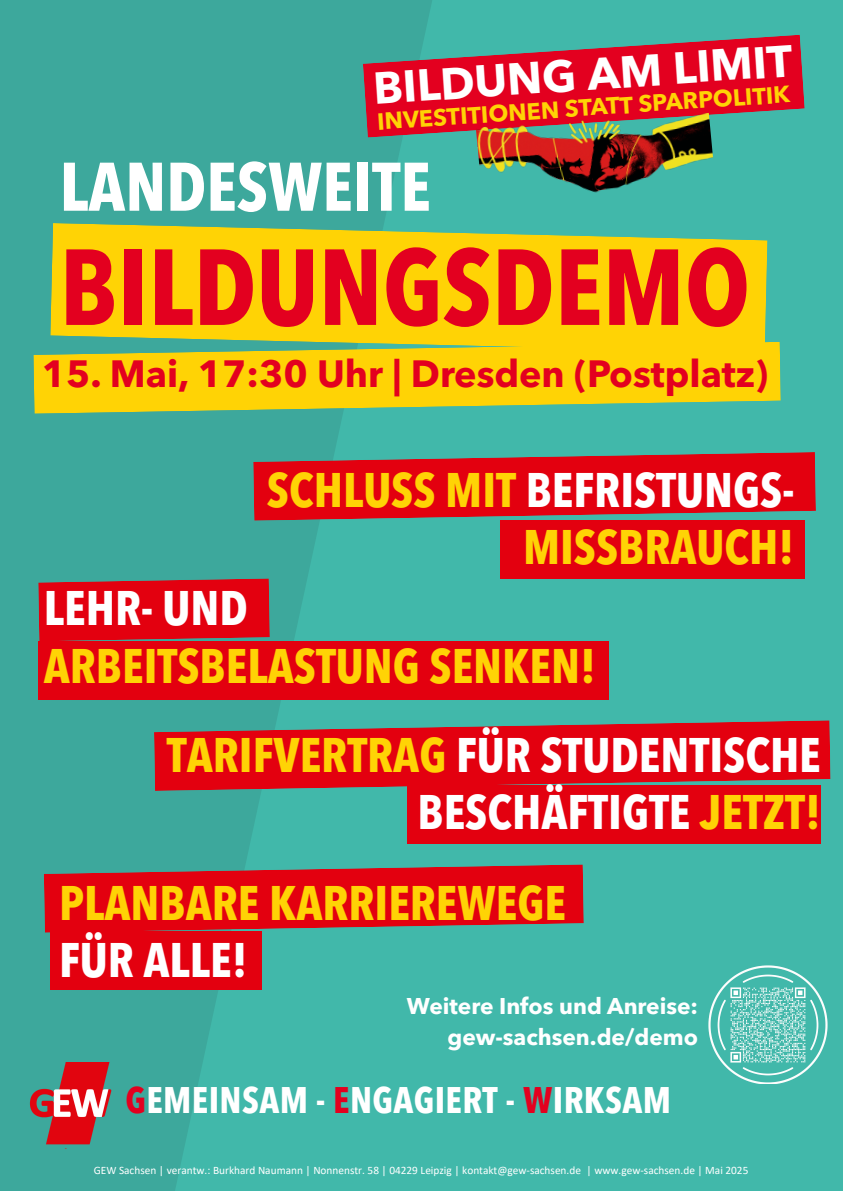
<style>
.page{position:relative;width:843px;height:1191px;background:#fff}
.page>*{position:absolute;margin:0;border:0;box-sizing:border-box;transform-origin:0 0}
.t1{font:700 condensed 106.6px "Avenir Next LT Pro";color:#e3001f}
.t2{font:700 condensed 67.9px "Avenir Next LT Pro";color:#fff}
.t3{font:700 condensed 48.1px "Avenir Next LT Pro";color:#fff}
.t4{font:700 condensed 48.1px "Avenir Next LT Pro";color:#ffd305}
.t5{font:700 44.4px "Avenir Next LT Pro";color:#fff}
.t6{font:700 37.6px "Avenir Next LT Pro";color:#e3001f}
.t7{font:700 condensed 36.7px "Avenir Next LT Pro";letter-spacing:.01em;color:#fff}
.t8{font:700 23.3px "Avenir Next LT Pro";color:#ffd305}
.t9{font:700 22.6px "Avenir Next LT Pro";color:#fff}
.t10{font:11.3px "Calibri";color:#fff}
.s1{color:#ffd305}
.s2{color:#e3001f}
</style>
<div class="page">
<div style="left:109px;top:0;width:733px;height:1190px;background:#41b8aa"></div>
<div style="left:0;top:0;width:437px;height:1190px;background:linear-gradient(to right,#3ca498,#41b6a9)"></div>
<svg style="left:253px;top:452px;width:562px;height:68px;background:#cd1823"></svg>
<div style="left:500px;top:519px;width:304px;height:59px;background:#e3000f"></div>
<svg style="left:38px;top:578px;width:232px;height:62px;background:#d80b18"></svg>
<div style="left:38px;top:640px;width:570px;height:59px;background:#e3000f"></div>
<svg style="left:154px;top:720px;width:676px;height:70px;background:#cd1722"></svg>
<div style="left:407px;top:785px;width:413px;height:59px;background:#e3000f"></div>
<svg style="left:44px;top:864px;width:539px;height:68px;background:#cc1823"></svg>
<div style="left:51px;top:930px;width:211px;height:59px;background:#e3000f"></div>
<img style="left:708px;top:965px;width:119px;height:118px">
<div style="left:50px;top:223px;width:717px;height:119px;background:#ffd305"></div>
<svg style="left:33px;top:342px;width:747px;height:71px;background:#e0cd1d"></svg>
<svg style="left:363px;top:35px;width:441px;height:102px;fill:#e3001f"></svg>
<img style="left:472px;top:71px;width:247px;height:176px">
<img style="left:21px;top:1061px;width:95px;height:87px">
<h3 class="t5" style="left:372px;top:71px;width:421px;rotate:-4deg">BILDUNG AM LIMIT</h3>
<p class="t8" style="left:376px;top:113px;width:415px;rotate:-4deg">INVESTITIONEN STATT SPARPOLITIK</p>
<p class="t2" style="left:60px;top:159px;width:372px">LANDESWEITE</p>
<p class="t1" style="left:60px;top:244px;width:691px">BILDUNGSDEMO</p>
<h5 class="t6" style="left:42px;top:358px;width:727px">15. Mai, 17:30 Uhr | Dresden (Postplatz)</h5>
<p class="t3" style="left:267px;top:470px;width:528px"><span class="s1">SCHLUSS MIT</span> BEFRISTUNGS-</p>
<h3 class="t4" style="left:523px;top:527px;width:272px">MISSBRAUCH!</h3>
<p class="t3" style="left:44px;top:588px;width:205px">LEHR- UND</p>
<h6 class="t4" style="left:44px;top:646px;width:553px">ARBEITSBELASTUNG SENKEN!</h6>
<h3 class="t3" style="left:167px;top:735px;width:655px"><span class="s1">TARIFVERTRAG</span> FÜR STUDENTISCHE</h3>
<p class="t3" style="left:417px;top:792px;width:404px">BESCHÄFTIGTE <span class="s1">JETZT!</span></p>
<p class="t4" style="left:59px;top:883px;width:508px">PLANBARE KARRIEREWEGE</p>
<p class="t3" style="left:59px;top:940px;width:190px">FÜR ALLE!</p>
<p class="t9" style="left:407px;top:996px;width:292px">Weitere Infos und Anreise:</p>
<p class="t9" style="left:447px;top:1027px;width:252px">gew-sachsen.de/demo</p>
<p class="t7" style="left:125px;top:1085px;width:546px"><span class="s2">G</span>EMEINSAM - <span class="s2">E</span>NGAGIERT - <span class="s2">W</span>IRKSAM</p>
<h4 class="t10" style="left:94px;top:1165px;width:656px">GEW Sachsen | verantw.: Burkhard Naumann | Nonnenstr. 58 | 04229 Leipzig | kontakt@gew-sachsen.de | www.gew-sachsen.de | Mai 2025</h4>
</div>
